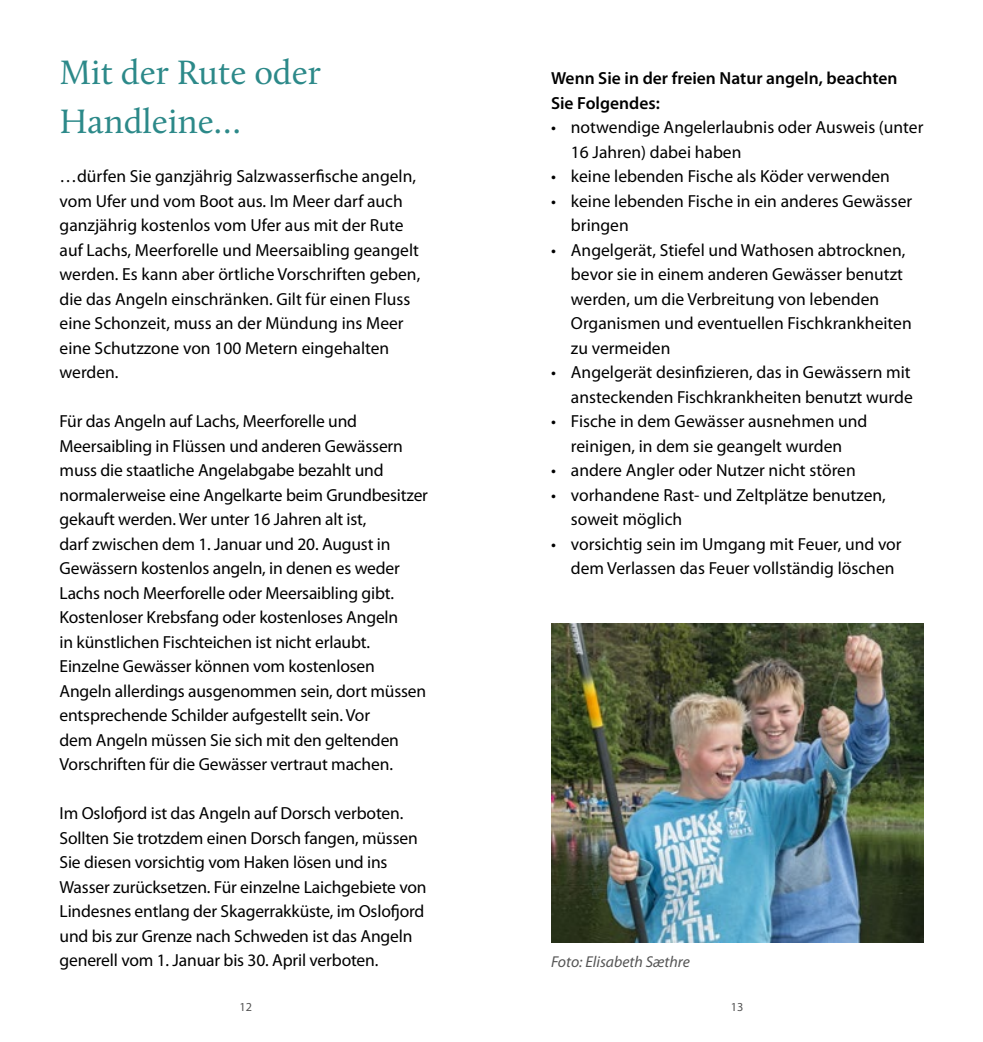
<style>
.page{position:relative;width:983px;height:1042px;background:#fff}
.page>*{position:absolute;margin:0;border:0;box-sizing:border-box;transform-origin:0 0}
.t1{font:35px/49px "Calluna";color:#2c8989}
.t2{font:17.5px/24.5px "Myriad Pro";letter-spacing:-.005em;color:#000}
.t3{font:600 17.5px/24.5px "Myriad Pro";color:#000}
.t4{font:italic 15.75px "Myriad Pro";color:#555}
.t5{font:12.25px "Myriad Pro";color:#555}
</style>
<div class="page">
<img style="left:551px;top:623px;width:372px;height:319px">
<h1 class="t1" style="left:60px;top:47px;width:263px">Mit der Rute oder<br>Handleine…</h1>
<p class="t2" style="left:60px;top:164px;width:362px">…dürfen Sie ganzjährig Salzwasserfische angeln, vom Ufer und vom Boot aus. Im Meer darf auch ganzjährig kostenlos vom Ufer aus mit der Rute auf Lachs, Meerforelle und Meersaibling geangelt werden. Es kann aber örtliche Vorschriften geben, die das Angeln einschränken. Gilt für einen Fluss eine Schonzeit, muss an der Mündung ins Meer eine Schutzzone von 100 Metern eingehalten werden.</p>
<p class="t2" style="left:60px;top:409px;width:370px">Für das Angeln auf Lachs, Meerforelle und Meersaibling in Flüssen und anderen Gewässern muss die staatliche Angelabgabe bezahlt und normalerweise eine Angelkarte beim Grundbesitzer gekauft werden. Wer unter 16 Jahren alt ist,<br>darf zwischen dem 1. Januar und 20. August in Gewässern kostenlos angeln, in denen es weder Lachs noch Meerforelle oder Meersaibling gibt.<br>Kostenloser Krebsfang oder kostenloses Angeln<br>in künstlichen Fischteichen ist nicht erlaubt.<br>Einzelne Gewässer können vom kostenlosen Angeln allerdings ausgenommen sein, dort müssen entsprechende Schilder aufgestellt sein. Vor<br>dem Angeln müssen Sie sich mit den geltenden Vorschriften für die Gewässer vertraut machen.</p>
<p class="t2" style="left:60px;top:801px;width:368px">Im Oslofjord ist das Angeln auf Dorsch verboten.<br>Sollten Sie trotzdem einen Dorsch fangen, müssen Sie diesen vorsichtig vom Haken lösen und ins Wasser zurücksetzen. Für einzelne Laichgebiete von Lindesnes entlang der Skagerrakküste, im Oslofjord und bis zur Grenze nach Schweden ist das Angeln generell vom 1. Januar bis 30. April verboten.</p>
<p class="t3" style="left:551px;top:66px;width:348px">Wenn Sie in der freien Natur angeln, beachten<br>Sie Folgendes:</p>
<p class="t2" style="left:570px;top:115px;width:354px;text-indent:-20px">• notwendige Angelerlaubnis oder Ausweis (unter<br>16 Jahren) dabei haben</p>
<p class="t2" style="left:551px;top:164px;width:340px">• keine lebenden Fische als Köder verwenden</p>
<p class="t2" style="left:570px;top:189px;width:343px;text-indent:-20px">• keine lebenden Fische in ein anderes Gewässer bringen</p>
<p class="t2" style="left:570px;top:238px;width:342px;text-indent:-20px">• Angelgerät, Stiefel und Wathosen abtrocknen, bevor sie in einem anderen Gewässer benutzt werden, um die Verbreitung von lebenden Organismen und eventuellen Fischkrankheiten zu vermeiden</p>
<p class="t2" style="left:551px;top:360px;width:363px;text-align:right">• Angelgerät desinfizieren, das in Gewässern mit ansteckenden Fischkrankheiten benutzt wurde</p>
<p class="t2" style="left:551px;top:409px;width:318px;text-align:center">• Fische in dem Gewässer ausnehmen und reinigen, in dem sie geangelt wurden</p>
<p class="t2" style="left:551px;top:458px;width:306px">• andere Angler oder Nutzer nicht stören</p>
<p class="t2" style="left:570px;top:483px;width:316px;text-indent:-20px">• vorhandene Rast- und Zeltplätze benutzen, soweit möglich</p>
<p class="t2" style="left:570px;top:532px;width:332px;text-indent:-20px">• vorsichtig sein im Umgang mit Feuer, und vor dem Verlassen das Feuer vollständig löschen</p>
<p class="t4" style="left:551px;top:953px;width:140px">Foto: Elisabeth Sæthre</p>
<p class="t5" style="left:239px;top:1000px;width:14px">12</p>
<p class="t5" style="left:730px;top:1000px;width:14px">13</p>
</div>
